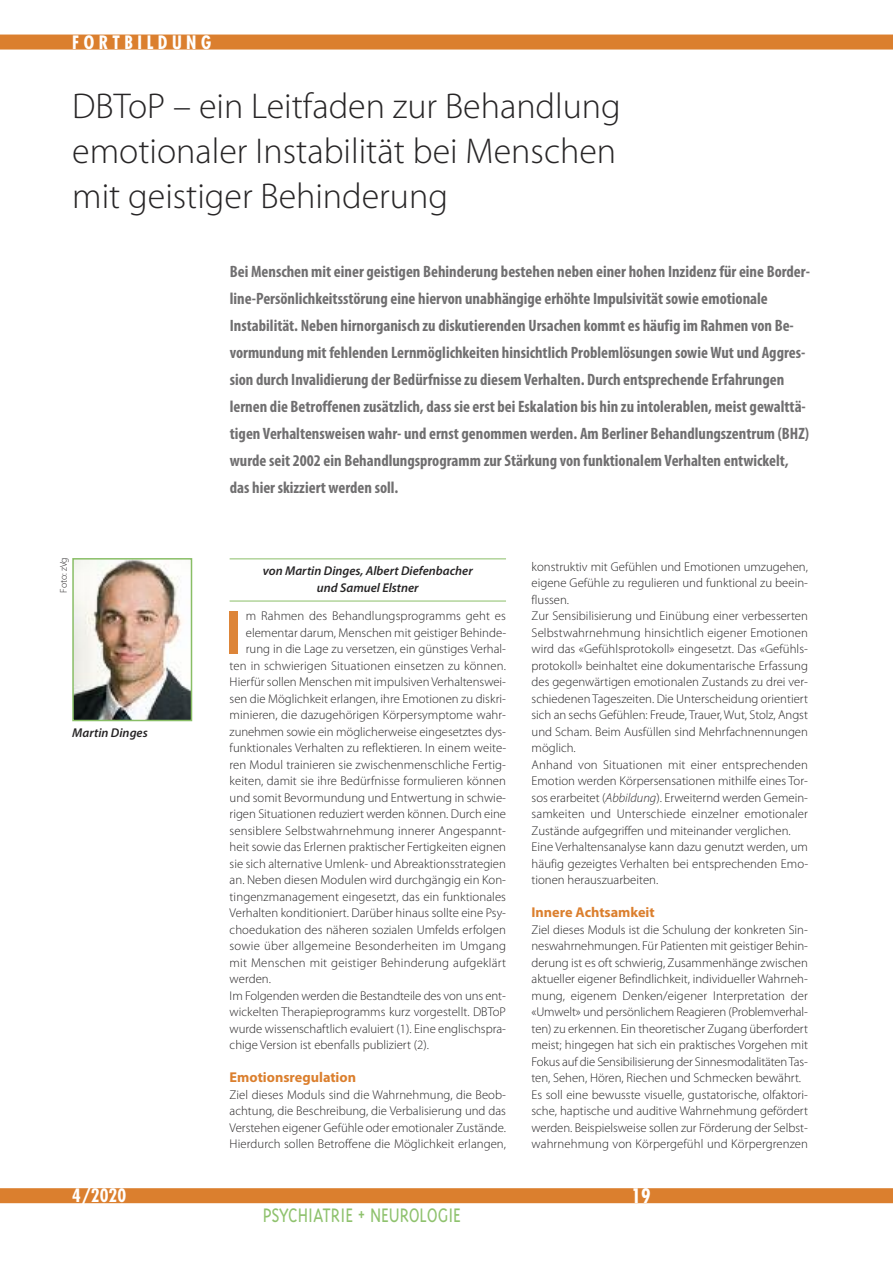
<style>
.page{position:relative;width:893px;height:1263px;background:#fff}
.page>*{position:absolute;margin:0;border:0;box-sizing:border-box;transform-origin:0 0}
.t1{font:700 condensed 57px "Futura";color:#dd8539}
.t2{font:300 36px/45px "Myriad Pro";color:#272526}
.t3{font:300 22.5px "Triplex";color:#8fc26e;scale:.88 1}
.t4{font:700 condensed 19.5px "Futura";color:#fff}
.t5{font:700 condensed 18px "Futura";letter-spacing:.25em;color:#fff}
.t6{font:700 condensed 16.5px/27px "Myriad Pro";color:#706f70}
.t7{font:700 14.25px "Myriad Pro";color:#db7f2e}
.t8{font:300 12.75px/16.5px "Myriad Pro";color:#272526}
.t9{font:italic 600 12.75px/16.5px "Myriad Pro";color:#272526;text-align:center}
.t10{font:300 9.75px "Myriad Pro";letter-spacing:-.005em;color:#272526}
.s1{font-style:italic}
</style>
<div class="page">
<div style="left:0;top:35px;width:893px;height:15px;background:#db7f2e"></div>
<div style="left:0;top:1188px;width:893px;height:15px;background:#db7f2e"></div>
<hr style="left:230px;top:558px;width:276px;height:2px;background:#b1d49a">
<hr style="left:230px;top:600px;width:276px;height:2px;background:#b1d49a">
<img style="left:75px;top:561px;width:114px;height:157px">
<div style="left:72px;top:558px;width:120px;height:163px;border:2px solid #89be66"></div>
<h3 class="t5" style="left:72px;top:34px;width:140px">FORTBILDUNG</h3>
<h2 class="t2" style="left:72px;top:86px;width:550px">DBToP – ein Leitfaden zur Behandlung emotionaler Instabilität bei Menschen mit geistiger Behinderung</h2>
<p class="t10" style="left:60px;top:593px;width:37px;rotate:-90deg">Foto: zVg</p>
<p class="t9" style="left:72px;top:726px;width:77px">Martin Dinges</p>
<p class="t6" style="left:230px;top:259px;width:582px">Bei Menschen mit einer geistigen Behinderung bestehen neben einer hohen Inzidenz für eine Border&shy;line-Persönlichkeitsstörung eine hiervon unabhängige erhöhte Impulsivität sowie emotionale Instabilität. Neben hirnorganisch zu diskutierenden Ursachen kommt es häufig im Rahmen von Be&shy;vormundung mit fehlenden Lernmöglichkeiten hinsichtlich Problemlösungen sowieWut und Aggres&shy;sion durch Invalidierung der Bedürfnisse zu diesemVerhalten. Durch entsprechende Erfahrungen lernen die Betroffenen zusätzlich, dass sie erst bei Eskalation bis hin zu intolerablen, meist gewalttä&shy;tigen Verhaltensweisen wahr- und ernst genommen werden. Am Berliner Behandlungszentrum (BHZ) wurde seit 2002 ein Behandlungsprogramm zur Stärkung von funktionalemVerhalten entwickelt, das hier skizziert werden soll.</p>
<p class="t9" style="left:263px;top:564px;width:212px">von Martin Dinges, Albert Diefenbacher und Samuel Elstner</p>
<p class="t8" style="left:246px;top:608px;width:262px">m Rahmen des Behandlungsprogramms geht es</p>
<p class="t8" style="left:246px;top:625px;width:262px">elementar darum, Menschen mit geistiger Behinde-</p>
<p class="t8" style="left:246px;top:641px;width:262px">rung in die Lage zu versetzen, ein günstiges Verhal-</p>
<p class="t8" style="left:230px;top:658px;width:278px">ten in schwierigen Situationen einsetzen zu können.</p>
<p class="t8" style="left:230px;top:674px;width:278px">Hierfür sollen Menschen mit impulsiven Verhaltenswei-</p>
<p class="t8" style="left:230px;top:691px;width:278px">sen die Möglichkeit erlangen, ihre Emotionen zu diskri-</p>
<p class="t8" style="left:230px;top:707px;width:278px">minieren, die dazugehörigen Körpersymptome wahr-</p>
<p class="t8" style="left:230px;top:724px;width:278px">zunehmen sowie ein möglicherweise eingesetztes dys-</p>
<p class="t8" style="left:230px;top:740px;width:278px">funktionales Verhalten zu reflektieren. In einem weite-</p>
<p class="t8" style="left:230px;top:757px;width:278px">ren Modul trainieren sie zwischenmenschliche Fertig-</p>
<p class="t8" style="left:230px;top:773px;width:278px">keiten, damit sie ihre Bedürfnisse formulieren können</p>
<p class="t8" style="left:230px;top:790px;width:278px">und somit Bevormundung und Entwertung in schwie-</p>
<p class="t8" style="left:230px;top:806px;width:278px">rigen Situationen reduziert werden können. Durch eine</p>
<p class="t8" style="left:230px;top:823px;width:278px">sensiblere Selbstwahrnehmung innerer Angespannt-</p>
<p class="t8" style="left:230px;top:839px;width:278px">heit sowie das Erlernen praktischer Fertigkeiten eignen</p>
<p class="t8" style="left:230px;top:856px;width:278px">sie sich alternative Umlenk- und Abreaktionsstrategien</p>
<p class="t8" style="left:230px;top:872px;width:278px">an. Neben diesen Modulen wird durchgängig ein Kon-</p>
<p class="t8" style="left:230px;top:889px;width:278px">tingenzmanagement eingesetzt, das ein funktionales</p>
<p class="t8" style="left:230px;top:905px;width:278px">Verhalten konditioniert. Darüber hinaus sollte eine Psy-</p>
<p class="t8" style="left:230px;top:922px;width:278px">choedukation des näheren sozialen Umfelds erfolgen</p>
<p class="t8" style="left:230px;top:938px;width:278px">sowie über allgemeine Besonderheiten im Umgang</p>
<p class="t8" style="left:230px;top:955px;width:278px">mit Menschen mit geistiger Behinderung aufgeklärt</p>
<p class="t8" style="left:230px;top:971px;width:43px">werden.</p>
<p class="t8" style="left:230px;top:988px;width:278px">Im Folgenden werden die Bestandteile des von uns ent-</p>
<p class="t8" style="left:230px;top:1004px;width:278px">wickelten Therapieprogramms kurz vorgestellt. DBToP</p>
<p class="t8" style="left:230px;top:1021px;width:278px">wurde wissenschaftlich evaluiert (1). Eine englischspra-</p>
<p class="t8" style="left:230px;top:1037px;width:201px">chige Version ist ebenfalls publiziert (2).</p>
<p class="t7" style="left:230px;top:1072px;width:128px">Emotionsregulation</p>
<p class="t8" style="left:230px;top:1087px;width:278px;text-align:justify">Ziel dieses Moduls sind die Wahrnehmung, die Beob&shy;achtung, die Beschreibung, die Verbalisierung und das Verstehen eigener Gefühle oder emotionaler Zustände.<br>Hierdurch sollen Betroffene die Möglichkeit erlangen,</p>
<h1 class="t1" style="left:227px;top:608px;width:16px">I</h1>
<p class="t8" style="left:532px;top:559px;width:278px">konstruktiv mit Gefühlen und Emotionen umzugehen, eigene Gefühle zu regulieren und funktional zu beein&shy;flussen.<br>Zur Sensibilisierung und Einübung einer verbesserten Selbstwahrnehmung hinsichtlich eigener Emotionen wird das «Gefühlsprotokoll» eingesetzt. Das «Gefühls&shy;protokoll» beinhaltet eine dokumentarische Erfassung des gegenwärtigen emotionalen Zustands zu drei ver&shy;schiedenen Tageszeiten. Die Unterscheidung orientiert sich an sechs Gefühlen: Freude, Trauer, Wut, Stolz, Angst und Scham. Beim Ausfüllen sind Mehrfachnennungen möglich.<br>Anhand von Situationen mit einer entsprechenden Emotion werden Körpersensationen mithilfe eines Tor&shy;sos erarbeitet (<span class="s1">Abbildung</span>). Erweiternd werden Gemein&shy;samkeiten und Unterschiede einzelner emotionaler Zustände aufgegriffen und miteinander verglichen.<br>Eine Verhaltensanalyse kann dazu genutzt werden, um häufig gezeigtes Verhalten bei entsprechenden Emo&shy;tionen herauszuarbeiten.</p>
<p class="t7" style="left:531px;top:907px;width:125px">Innere Achtsamkeit</p>
<p class="t8" style="left:531px;top:922px;width:278px">Ziel dieses Moduls ist die Schulung der konkreten Sin&shy;neswahrnehmungen. Für Patienten mit geistiger Behin&shy;derung ist es oft schwierig, Zusammenhänge zwischen aktueller eigener Befindlichkeit, individueller Wahrneh&shy;mung, eigenem Denken/eigener Interpretation der «Umwelt» und persönlichem Reagieren (Problemverhal&shy;ten) zu erkennen. Ein theoretischer Zugang überfordert meist; hingegen hat sich ein praktisches Vorgehen mit Fokus auf die Sensibilisierung der SinnesmodalitätenTas&shy;ten, Sehen, Hören, Riechen und Schmecken bewährt.<br>Es soll eine bewusste visuelle, gustatorische, olfaktori&shy;sche, haptische und auditive Wahrnehmung gefördert werden. Beispielsweise sollen zur Förderung der Selbst&shy;wahrnehmung von Körpergefühl und Körpergrenzen</p>
<h3 class="t5" style="left:72px;top:1188px;width:55px">4/2020</h3>
<h3 class="t4" style="left:631px;top:1187px;width:21px">19</h3>
<h3 class="t3" style="left:263px;top:1201px;width:227px">PSYCHIATRIE + NEUROLOGIE</h3>
</div>
